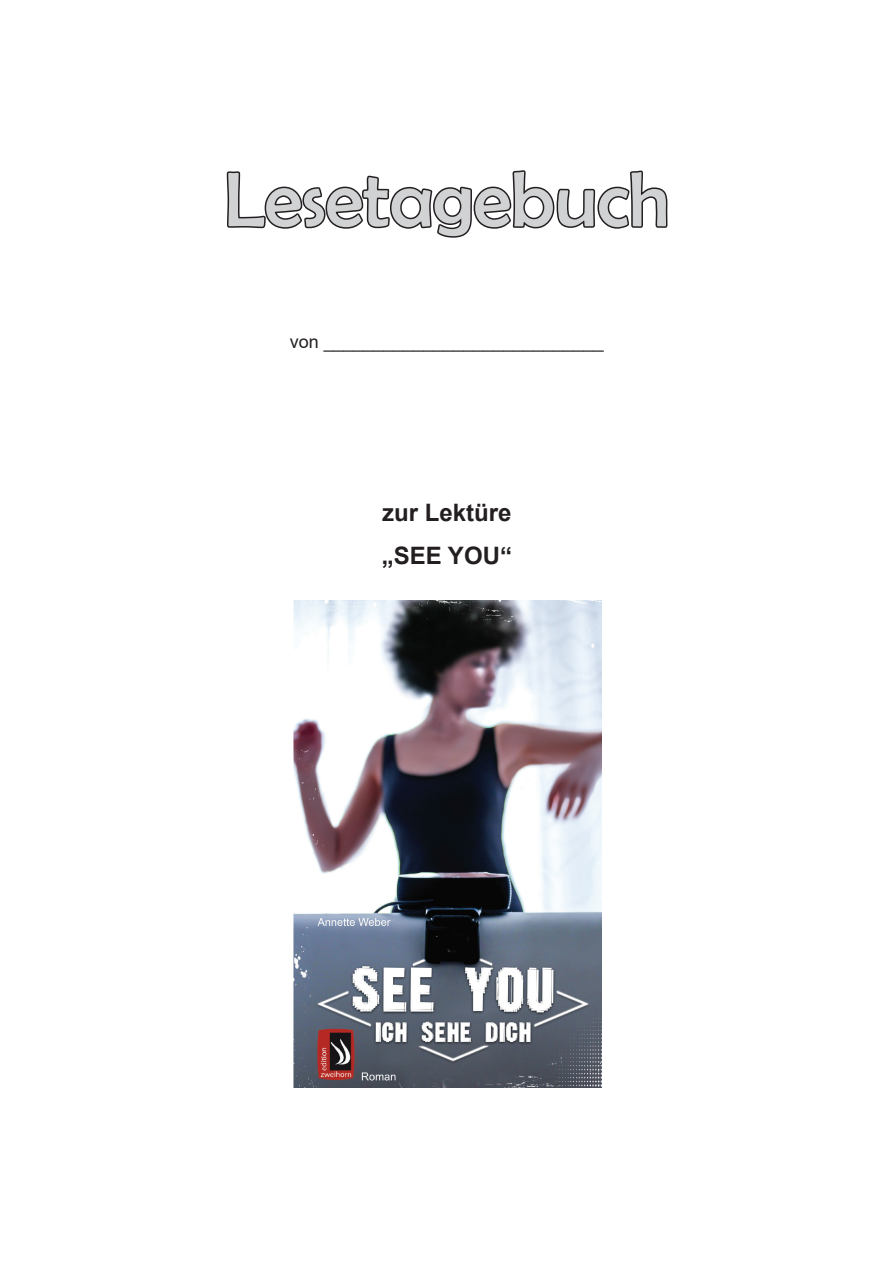
<style>
.page{position:relative;width:893px;height:1263px;background:#fff}
.page>*{position:absolute;margin:0;border:0;box-sizing:border-box;transform-origin:0 0}
.t1{font:78px "Berlin Sans FB";color:#d1d2d4}
.t2{font:700 24px/43.2px "Arial";color:#231f20}
.t3{font:18px "Arial";color:#231f20}
</style>
<div class="page">
<svg style="left:226px;top:170px;width:442px;height:68px"></svg>
<img style="left:294px;top:601px;width:308px;height:486px">
<h1 class="t1" style="left:224px;top:156px;width:447px">Lesetagebuch</h1>
<p class="t3" style="left:290px;top:329px;width:316px">von ____________________________</p>
<h2 class="t2" style="left:382px;top:491px;width:132px">zur Lektüre „SEE YOU“</h2>
</div>
